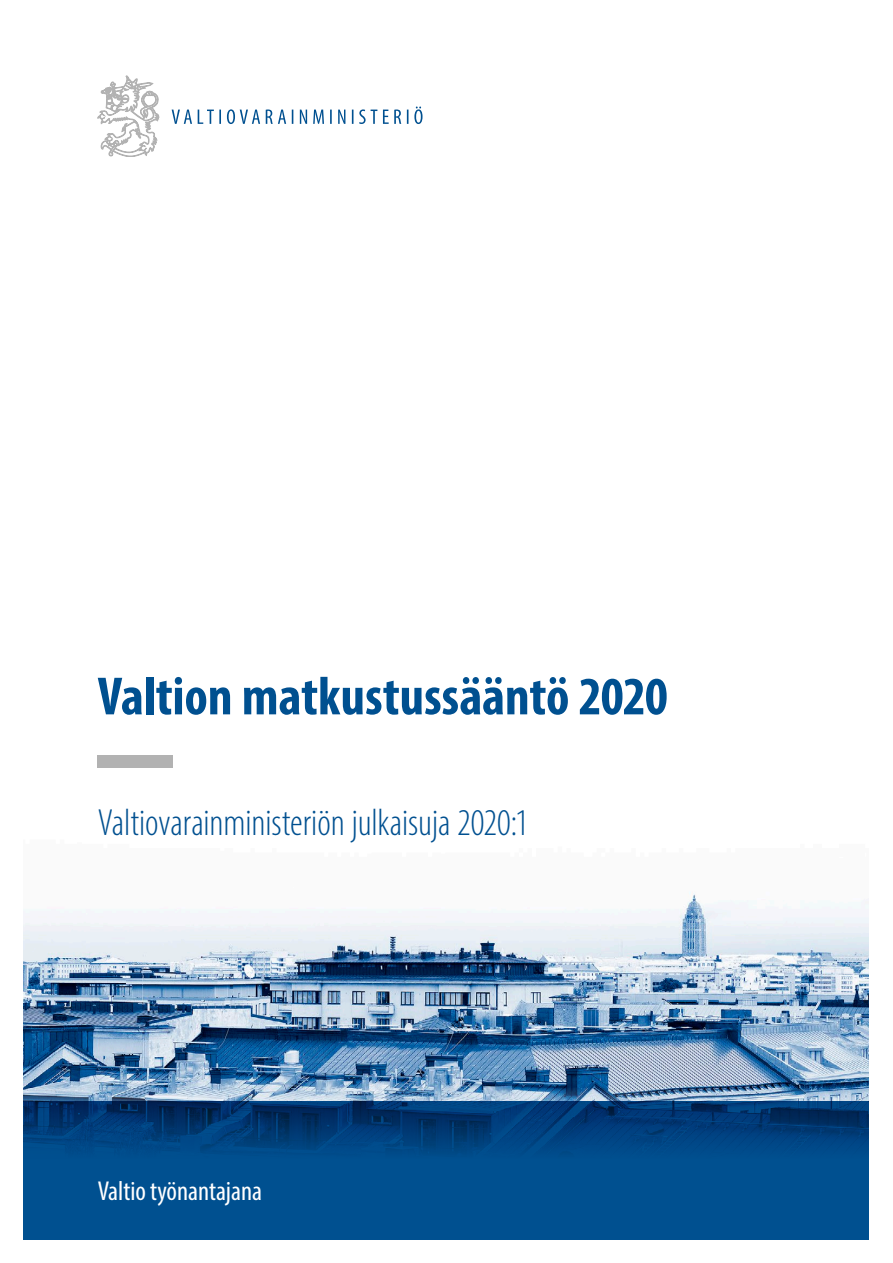
<style>
.page{position:relative;width:893px;height:1263px;background:#fff}
.page>*{position:absolute;margin:0;border:0;box-sizing:border-box;transform-origin:0 0}
._1_JULKAISU_ETUKANSI{font:700 condensed 54.3px "Myriad Pro";letter-spacing:-.005em;color:#005090}
._3_JULKAISU_ETUKANSI{font:300 condensed 37.95px "Myriad Pro";letter-spacing:-.005em;color:#005090}
._4_JULKAISU__ETUKANS{font:condensed 27.45px "Myriad Pro";color:#fff}
</style>
<div class="page">
<img style="left:23px;top:755px;width:846px;height:332px">
<img style="left:23px;top:1087px;width:846px;height:14px">
<svg style="left:23px;top:1101px;width:846px;height:138px;background:#004785"></svg>
<div style="left:98px;top:755px;width:75px;height:13px;background:#b2b2b2"></div>
<svg style="left:172px;top:107px;width:250px;height:17px"></svg>
<svg style="left:98px;top:76px;width:61px;height:81px"></svg>
<p class="_1_JULKAISU_ETUKANSI" style="left:98px;top:662px;width:572px">Valtion matkustussääntö 2020</p>
<p class="_3_JULKAISU_ETUKANSI" style="left:98px;top:800px;width:432px">Valtiovarainministeriön julkaisuja 2020:1</p>
<p class="_4_JULKAISU__ETUKANS" style="left:98px;top:1174px;width:166px">Valtio työnantajana</p>
</div>
